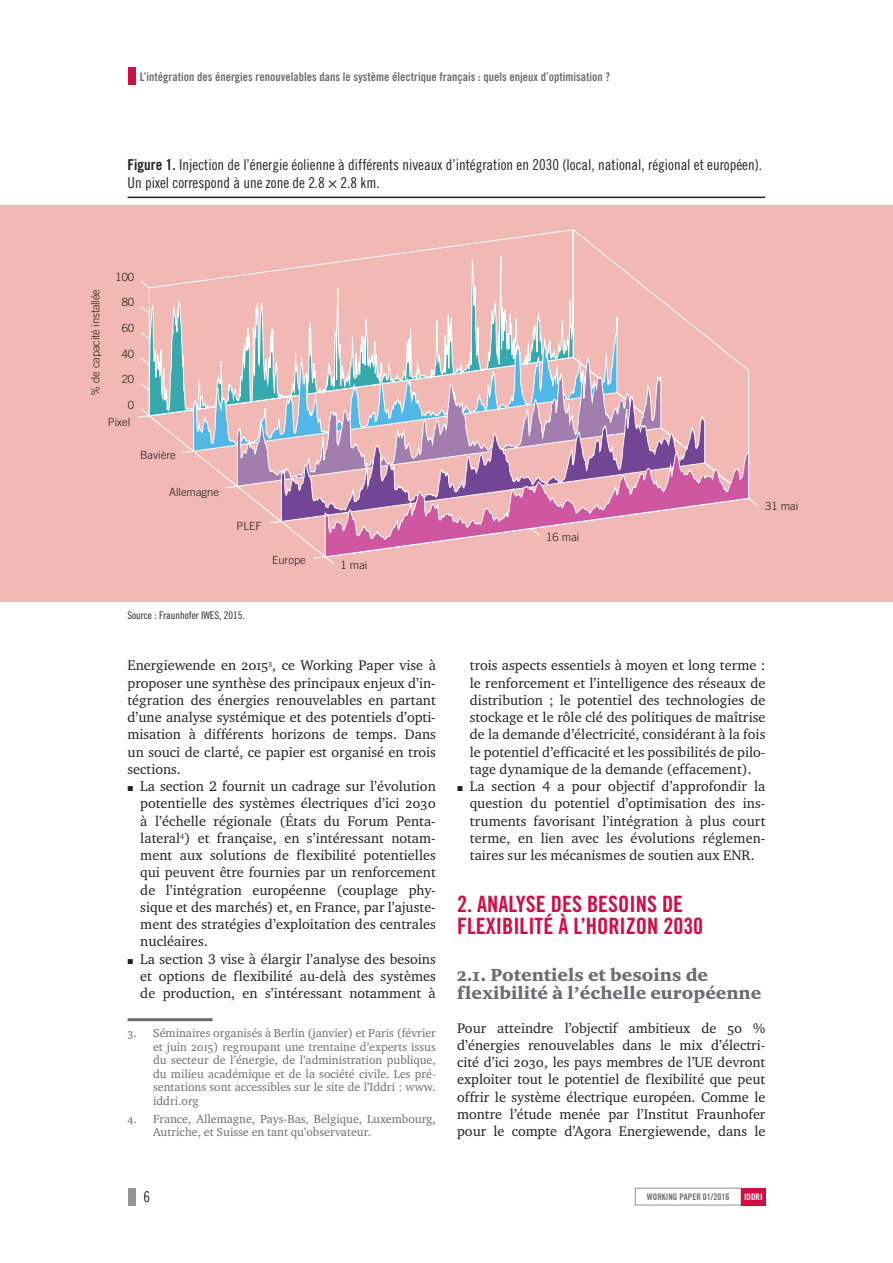
<style>
.page{position:relative;width:893px;height:1263px;background:#fff}
.page>*{position:absolute;margin:0;border:0;box-sizing:border-box;transform-origin:0 0}
.t1{font:22.5px/22.5px "Trade Gothic LT Std Bd Cn 20";color:#d20d44}
.t2{font:18px/18px "Charter ITC Black";color:#6c6d70}
.TitreTableauFilet{font:15px/18px "Trade Gothic LT Std Cn 18";color:#231f20}
.folio{font:15px "Trade Gothic LT Std Cn 18";color:#231f20}
.txtsansAlinéa{font:14.25px/17.2px "Charter ITC";letter-spacing:.005em;color:#231f20;text-align:justify}
.txtFR{font:14.25px/17.2px "Charter ITC";color:#231f20;text-align:justify}
.NoteBasdePage{font:12px/13.5px "Charter ITC";color:#6c6d70;text-align:justify}
.None-2{font:12px "Trade Gothic LT Std Bd Cn 20";color:#6c6d70}
.Diagramm_Legende_ver{font:300 11.25px "Trade Gothic";color:#231f20}
.Diagramm_Legende_hor{font:300 11.25px "Trade Gothic";letter-spacing:-.015em;color:#231f20}
.Sources{font:10.5px "Trade Gothic LT Std Cn 18";color:#231f20}
.None-3{font:9px "Trade Gothic LT Std Bd Cn 20";color:#6c6d70}
.t3{font:9px "Trade Gothic LT Std Bd Cn 20";color:#fff}
.s1{font-family:"Trade Gothic LT Std Bd Cn 20"}
</style>
<div class="page">
<div style="left:128px;top:68px;width:8px;height:17px;background:#d20d44"></div>
<div style="left:635px;top:1188px;width:106px;height:17px;border:1px solid #939598"></div>
<div style="left:741px;top:1188px;width:24px;height:17px;background:#d20d44"></div>
<div style="left:128px;top:1188px;width:8px;height:17px;background:#939598"></div>
<hr style="left:128px;top:1018px;width:85px;height:3px;background:#6c6d70">
<div style="left:0;top:205px;width:893px;height:396px;background:#f1b8b4"></div>
<svg style="left:139px;top:230px;width:618px;height:334px"></svg>
<svg style="left:149px;top:229px;width:425px;height:211px"></svg>
<svg style="left:193px;top:288px;width:424px;height:164px"></svg>
<svg style="left:237px;top:357px;width:424px;height:130px"></svg>
<svg style="left:281px;top:395px;width:424px;height:127px"></svg>
<svg style="left:325px;top:452px;width:424px;height:105px"></svg>
<hr style="left:128px;top:197px;width:637px;height:1px;background:#231f20">
<p class="None-2" style="left:140px;top:69px;width:472px">L’intégration des énergies renouvelables dans le système électrique français : quels enjeux d’optimisation ?</p>
<p class="TitreTableauFilet" style="left:128px;top:156px;width:636px"><span class="s1">Figure 1.</span> Injection de l’énergie éolienne à différents niveaux d’intégration en 2030 (local, national, régional et européen).<br>Un pixel correspond à une zone de 2.8 × 2.8 km.</p>
<p class="Diagramm_Legende_hor" style="left:89px;top:396px;width:108px;rotate:-90deg">% de capacité installée</p>
<p class="Diagramm_Legende_hor" style="left:116px;top:270px;width:20px">100</p>
<p class="Diagramm_Legende_hor" style="left:122px;top:296px;width:14px">80</p>
<p class="Diagramm_Legende_hor" style="left:122px;top:321px;width:14px">60</p>
<p class="Diagramm_Legende_hor" style="left:122px;top:347px;width:14px">40</p>
<p class="Diagramm_Legende_hor" style="left:122px;top:372px;width:14px">20</p>
<p class="Diagramm_Legende_hor" style="left:128px;top:398px;width:8px">0</p>
<p class="Diagramm_Legende_ver" style="left:108px;top:415px;width:24px">Pixel</p>
<p class="Diagramm_Legende_ver" style="left:140px;top:448px;width:37px">Bavière</p>
<p class="Diagramm_Legende_ver" style="left:169px;top:485px;width:51px">Allemagne</p>
<p class="Diagramm_Legende_ver" style="left:237px;top:519px;width:27px">PLEF</p>
<p class="Diagramm_Legende_ver" style="left:272px;top:553px;width:35px">Europe</p>
<p class="Sources" style="left:128px;top:609px;width:119px">Source : Fraunhofer IWES, 2015.</p>
<p class="Diagramm_Legende_ver" style="left:341px;top:558px;width:28px">1 mai</p>
<p class="txtFR" style="left:128px;top:657px;width:310px">Energiewende en 2015<sup>3</sup>, ce Working Paper vise à proposer une synthèse des principaux enjeux d’in&shy;tégration des énergies renouvelables en partant d’une analyse systémique et des potentiels d’opti&shy;misation à différents horizons de temps. Dans un souci de clarté, ce papier est organisé en trois sections.</p>
<p class="txtsansAlinéa" style="left:140px;top:778px;width:297px">La section 2 fournit un cadrage sur l’évolution potentielle des systèmes électriques d’ici 2030 à l’échelle régionale (États du Forum Penta&shy;lateral<sup>4</sup>) et française, en s’intéressant notam&shy;ment aux solutions de flexibilité potentielles qui peuvent être fournies par un renforcement de l’intégration européenne (couplage phy&shy;sique et des marchés) et, en France, par l’ajuste&shy;ment des stratégies d’exploitation des centrales nucléaires.</p>
<p class="txtsansAlinéa" style="left:140px;top:950px;width:297px">La section 3 vise à élargir l’analyse des besoins et options de flexibilité au-delà des systèmes de production, en s’intéressant notamment à</p>
<p class="NoteBasdePage" style="left:153px;top:1026px;width:284px;text-indent:-26px">3. Séminaires organisés à Berlin (janvier) et Paris (février et juin 2015) regroupant une trentaine d’experts issus du secteur de l’énergie, de l’administration publique, du milieu académique et de la société civile. Les pré&shy;sentations sont accessibles sur le site de l’Iddri : www. iddri.org</p>
<p class="NoteBasdePage" style="left:153px;top:1112px;width:284px;text-indent:-26px">4. France, Allemagne, Pays-Bas, Belgique, Luxembourg,<br>Autriche, et Suisse en tant qu’observateur.</p>
<p class="Diagramm_Legende_ver" style="left:546px;top:531px;width:35px">16 mai</p>
<p class="Diagramm_Legende_ver" style="left:765px;top:499px;width:35px">31 mai</p>
<p class="txtsansAlinéa" style="left:470px;top:657px;width:297px">trois aspects essentiels à moyen et long terme : le renforcement et l’intelligence des réseaux de distribution ; le potentiel des technologies de stockage et le rôle clé des politiques de maîtrise de la demande d’électricité, considérant à la fois le potentiel d’efficacité et les possibilités de pilo&shy;tage dynamique de la demande (effacement).</p>
<p class="txtsansAlinéa" style="left:470px;top:778px;width:297px">La section 4 a pour objectif d’approfondir la question du potentiel d’optimisation des ins&shy;truments favorisant l’intégration à plus court terme, en lien avec les évolutions réglemen&shy;taires sur les mécanismes de soutien aux ENR.</p>
<p class="t1" style="left:457px;top:892px;width:248px">2. ANALYSE DES BESOINS DE<br>FLEXIBILITÉ À L’HORIZON 2030</p>
<p class="t2" style="left:457px;top:966px;width:306px">2.1. Potentiels et besoins de flexibilité à l’échelle européenne</p>
<p class="txtsansAlinéa" style="left:457px;top:1019px;width:310px">Pour atteindre l’objectif ambitieux de 50 % d’énergies renouvelables dans le mix d’électri&shy;cité d’ici 2030, les pays membres de l’UE devront exploiter tout le potentiel de flexibilité que peut offrir le système électrique européen. Comme le montre l’étude menée par l’Institut Fraunhofer pour le compte d’Agora Energiewende, dans le</p>
<p class="folio" style="left:143px;top:1188px;width:8px">6</p>
<p class="None-3" style="left:647px;top:1191px;width:84px">WORKING PAPER 01/2016</p>
<p class="t3" style="left:744px;top:1191px;width:20px">IDDRI</p>
</div>
